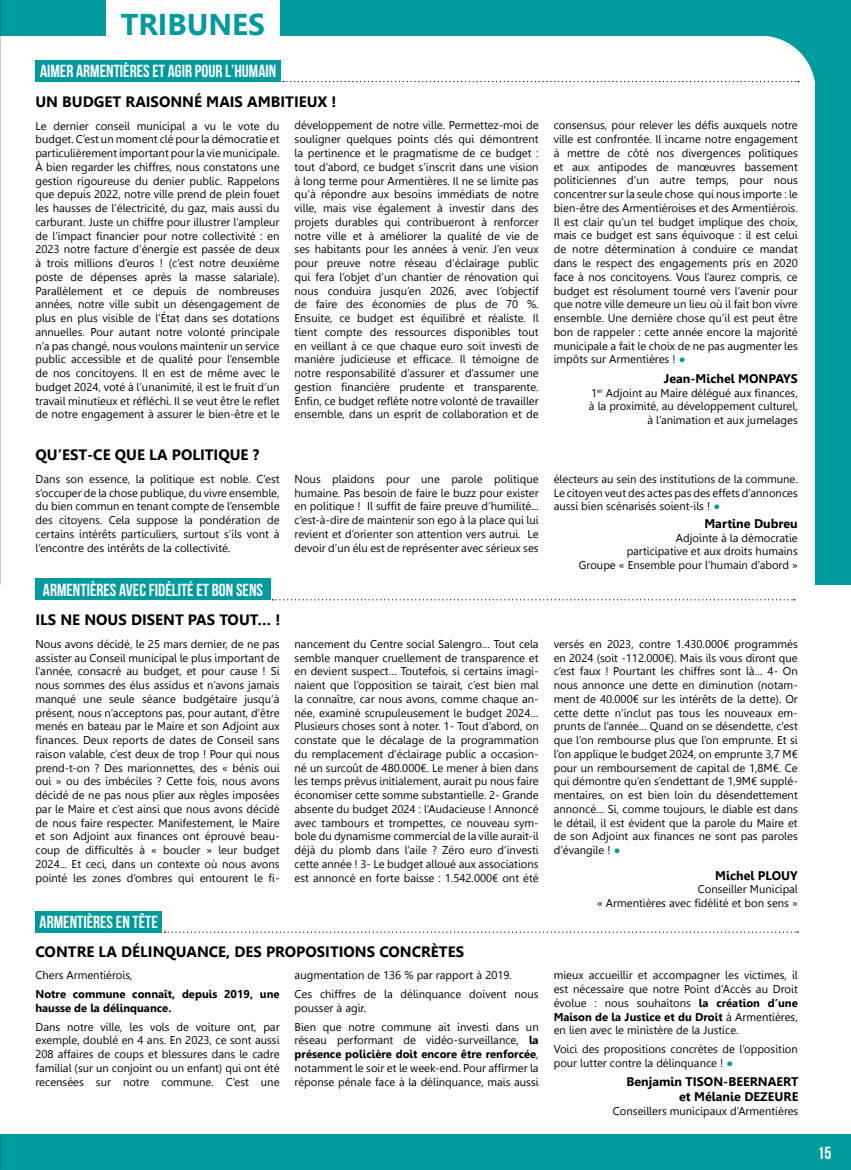
<style>
.page{position:relative;width:851px;height:1170px;background:#fff}
.page>*{position:absolute;margin:0;border:0;box-sizing:border-box;transform-origin:0 0}
.t1{font:700 30px "Leelawadee";color:#009b9f}
.t2{font:700 17.5px "Bebas Neue";color:#fff}
.t3{font:700 15px "Leelawadee";color:#000}
.t4{font:700 12.5px/15px "Leelawadee";color:#000;text-align:right}
.t5{font:11.25px/13.8px "Leelawadee";color:#000;text-align:justify}
.t6{font:700 11.25px/13.8px "Leelawadee";color:#000}
.s1{font-family:"Impact";color:#009b9f}
.s2{font-weight:700}
</style>
<div class="page">
<div style="left:0;top:1134px;width:850px;height:35px;background:#009b9f"></div>
<div style="left:0;top:0;width:850px;height:36px;background:#009b9f"></div>
<div style="left:815px;top:0;width:35px;height:584px;background:#009b9f"></div>
<div style="left:106px;top:0;width:173px;height:38px;background:#fff"></div>
<div style="left:35px;top:60px;width:246px;height:21px;background:#009b9f"></div>
<svg style="left:283px;top:36px;width:532px;height:47px"></svg>
<div style="left:35px;top:578px;width:235px;height:22px;background:#009b9f"></div>
<svg style="left:272px;top:599px;width:522px;height:1px"></svg>
<div style="left:35px;top:911px;width:127px;height:21px;background:#009b9f"></div>
<svg style="left:164px;top:931px;width:634px;height:1px"></svg>
<h1 class="t1" style="left:121px;top:7px;width:146px">TRIBUNES</h1>
<h2 class="t2" style="left:40px;top:62px;width:238px">AIMER ARMENTIÈRES ET AGIR POUR L’HUMAIN</h2>
<h3 class="t3" style="left:35px;top:93px;width:302px">UN BUDGET RAISONNÉ MAIS AMBITIEUX !</h3>
<p class="t5" style="left:35px;top:119px;width:245px">Le dernier conseil municipal a vu le vote du budget. C’est un moment clé pour la démocratie et particulièrement important pour la vie municipale.<br>À bien regarder les chiffres, nous constatons une gestion rigoureuse du denier public. Rappelons que depuis 2022, notre ville prend de plein fouet les hausses de l’électricité, du gaz, mais aussi du carburant. Juste un chiffre pour illustrer l’ampleur de l’impact financier pour notre collectivité : en 2023 notre facture d’énergie est passée de deux à trois millions d’euros ! (c’est notre deuxième poste de dépenses après la masse salariale).<br>Parallèlement et ce depuis de nombreuses années, notre ville subit un désengagement de plus en plus visible de l’État dans ses dotations annuelles. Pour autant notre volonté principale n’a pas changé, nous voulons maintenir un service public accessible et de qualité pour l’ensemble de nos concitoyens. Il en est de même avec le budget 2024, voté à l’unanimité, il est le fruit d’un travail minutieux et réfléchi. Il se veut être le reflet de notre engagement à assurer le bien-être et le</p>
<p class="t5" style="left:294px;top:119px;width:245px">développement de notre ville. Permettez-moi de souligner quelques points clés qui démontrent la pertinence et le pragmatisme de ce budget : tout d’abord, ce budget s’inscrit dans une vision à long terme pour Armentières. Il ne se limite pas qu’à répondre aux besoins immédiats de notre ville, mais vise également à investir dans des projets durables qui contribueront à renforcer notre ville et à améliorer la qualité de vie de ses habitants pour les années à venir. J’en veux pour preuve notre réseau d’éclairage public qui fera l’objet d’un chantier de rénovation qui nous conduira jusqu’en 2026, avec l’objectif de faire des économies de plus de 70 %.<br>Ensuite, ce budget est équilibré et réaliste. Il tient compte des ressources disponibles tout en veillant à ce que chaque euro soit investi de manière judicieuse et efficace. Il témoigne de notre responsabilité d’assurer et d’assumer une gestion financière prudente et transparente.<br>Enfin, ce budget reflète notre volonté de travailler ensemble, dans un esprit de collaboration et de</p>
<p class="t5" style="left:553px;top:119px;width:245px">consensus, pour relever les défis auxquels notre ville est confrontée. Il incarne notre engagement à mettre de côté nos divergences politiques et aux antipodes de manœuvres bassement politiciennes d’un autre temps, pour nous concentrer sur la seule chose qui nous importe : le bien-être des Armentiéroises et des Armentiérois.<br>Il est clair qu’un tel budget implique des choix, mais ce budget est sans équivoque : il est celui de notre détermination à conduire ce mandat dans le respect des engagements pris en 2020 face à nos concitoyens. Vous l’aurez compris, ce budget est résolument tourné vers l’avenir pour que notre ville demeure un lieu où il fait bon vivre ensemble. Une dernière chose qu’il est peut être bon de rappeler : cette année encore la majorité municipale a fait le choix de ne pas augmenter les impôts sur Armentières ! <span class="s1">●</span></p>
<p class="t4" style="left:663px;top:371px;width:135px">Jean-Michel MONPAYS</p>
<p class="t5" style="left:588px;top:386px;width:210px;text-align:right">1<sup>er</sup> Adjoint au Maire délégué aux finances, à la proximité, au développement culturel, à l’animation et aux jumelages</p>
<h3 class="t3" style="left:35px;top:446px;width:225px">QU’EST-CE QUE LA POLITIQUE ?</h3>
<p class="t5" style="left:35px;top:472px;width:245px">Dans son essence, la politique est noble. C’est s’occuper de la chose publique, du vivre ensemble, du bien commun en tenant compte de l’ensemble des citoyens. Cela suppose la pondération de certains intérêts particuliers, surtout s’ils vont à l’encontre des intérêts de la collectivité.</p>
<p class="t5" style="left:294px;top:472px;width:245px">Nous plaidons pour une parole politique humaine. Pas besoin de faire le buzz pour exister en politique ! Il suffit de faire preuve d’humilité... c’est-à-dire de maintenir son ego à la place qui lui revient et d’orienter son attention vers autrui. Le devoir d’un élu est de représenter avec sérieux ses</p>
<p class="t5" style="left:553px;top:472px;width:245px">électeurs au sein des institutions de la commune.<br>Le citoyen veut des actes pas des effets d’annonces aussi bien scénarisés soient-ils ! <span class="s1">●</span></p>
<p class="t4" style="left:704px;top:516px;width:95px">Martine Dubreu</p>
<p class="t5" style="left:578px;top:531px;width:220px;text-align:right">Adjointe à la démocratie<br>participative et aux droits humains<br>Groupe « Ensemble pour l’humain d’abord »</p>
<h2 class="t2" style="left:43px;top:580px;width:222px">ARMENTIÈRES AVEC FIDÉLITÉ ET BON SENS</h2>
<h3 class="t3" style="left:35px;top:611px;width:246px">ILS NE NOUS DISENT PAS TOUT… !</h3>
<p class="t5" style="left:35px;top:637px;width:245px">Nous avons décidé, le 25 mars dernier, de ne pas assister au Conseil municipal le plus important de l’année, consacré au budget, et pour cause ! Si nous sommes des élus assidus et n’avons jamais manqué une seule séance budgétaire jusqu’à présent, nous n’acceptons pas, pour autant, d’être menés en bateau par le Maire et son Adjoint aux finances. Deux reports de dates de Conseil sans raison valable, c’est deux de trop ! Pour qui nous prend-t-on ? Des marionnettes, des « bénis oui oui » ou des imbéciles ? Cette fois, nous avons décidé de ne pas nous plier aux règles imposées par le Maire et c’est ainsi que nous avons décidé de nous faire respecter. Manifestement, le Maire et son Adjoint aux finances ont éprouvé beau&shy;coup de difficultés à « boucler » leur budget 2024... Et ceci, dans un contexte où nous avons pointé les zones d’ombres qui entourent le fi-</p>
<p class="t5" style="left:294px;top:637px;width:245px">nancement du Centre social Salengro… Tout cela semble manquer cruellement de transparence et en devient suspect… Toutefois, si certains imagi&shy;naient que l’opposition se tairait, c’est bien mal la connaître, car nous avons, comme chaque an&shy;née, examiné scrupuleusement le budget 2024… Plusieurs choses sont à noter. 1- Tout d’abord, on constate que le décalage de la programmation du remplacement d’éclairage public a occasion&shy;né un surcoût de 480.000€. Le mener à bien dans les temps prévus initialement, aurait pu nous faire économiser cette somme substantielle. 2- Grande absente du budget 2024 : l’Audacieuse ! Annoncé avec tambours et trompettes, ce nouveau sym&shy;bole du dynamisme commercial de la ville aurait-il déjà du plomb dans l’aile ? Zéro euro d’investi cette année ! 3- Le budget alloué aux associations est annoncé en forte baisse : 1.542.000€ ont été</p>
<p class="t5" style="left:553px;top:637px;width:245px">versés en 2023, contre 1.430.000€ programmés en 2024 (soit -112.000€). Mais ils vous diront que c’est faux ! Pourtant les chiffres sont là… 4- On nous annonce une dette en diminution (notam&shy;ment de 40.000€ sur les intérêts de la dette). Or cette dette n’inclut pas tous les nouveaux em&shy;prunts de l’année… Quand on se désendette, c’est que l’on rembourse plus que l’on emprunte. Et si l’on applique le budget 2024, on emprunte 3,7 M€ pour un remboursement de capital de 1,8M€. Ce qui démontre qu’en s’endettant de 1,9M€ supplé&shy;mentaires, on est bien loin du désendettement annoncé… Si, comme toujours, le diable est dans le détail, il est évident que la parole du Maire et de son Adjoint aux finances ne sont pas paroles d’évangile ! <span class="s1">●</span></p>
<p class="t4" style="left:715px;top:867px;width:84px">Michel PLOUY</p>
<p class="t5" style="left:597px;top:882px;width:202px;text-align:right">Conseiller Municipal<br>« Armentières avec fidélité et bon sens »</p>
<h2 class="t2" style="left:40px;top:912px;width:120px">ARMENTIÈRES EN TÊTE</h2>
<h3 class="t3" style="left:35px;top:943px;width:430px">CONTRE LA DÉLINQUANCE, DES PROPOSITIONS CONCRÈTES</h3>
<p class="t5" style="left:35px;top:968px;width:99px">Chers Armentiérois,</p>
<p class="t6" style="left:35px;top:987px;width:245px">Notre commune connaît, depuis 2019, une hausse de la délinquance.</p>
<p class="t5" style="left:35px;top:1019px;width:245px">Dans notre ville, les vols de voiture ont, par exemple, doublé en 4 ans. En 2023, ce sont aussi 208 affaires de coups et blessures dans le cadre familial (sur un conjoint ou un enfant) qui ont été recensées sur notre commune. C’est une</p>
<p class="t5" style="left:294px;top:965px;width:245px;line-height:18.8px">augmentation de 136 % par rapport à 2019.<br>Ces chiffres de la délinquance doivent nous</p>
<p class="t5" style="left:294px;top:998px;width:245px;line-height:18.8px">pousser à agir.<br>Bien que notre commune ait investi dans un</p>
<p class="t5" style="left:294px;top:1033px;width:245px">réseau performant de vidéo-surveillance, <span class="s2">la présence policière doit encore être renforcée</span>, notamment le soir et le week-end. Pour affirmer la réponse pénale face à la délinquance, mais aussi</p>
<p class="t5" style="left:553px;top:968px;width:245px">mieux accueillir et accompagner les victimes, il est nécessaire que notre Point d’Accès au Droit évolue : nous souhaitons <span class="s2">la création d’une Maison de la Justice et du Droit</span> à Armentières, en lien avec le ministère de la Justice.</p>
<p class="t5" style="left:553px;top:1042px;width:245px">Voici des propositions concrètes de l’opposition pour lutter contre la délinquance ! <span class="s1">●</span></p>
<p class="t4" style="left:626px;top:1074px;width:173px">Benjamin TISON-BEERNAERT et Mélanie DEZEURE</p>
<p class="t5" style="left:613px;top:1103px;width:187px">Conseillers municipaux d’Armentières</p>
<h2 class="t2" style="left:817px;top:1142px;width:15px">15</h2>
</div>
